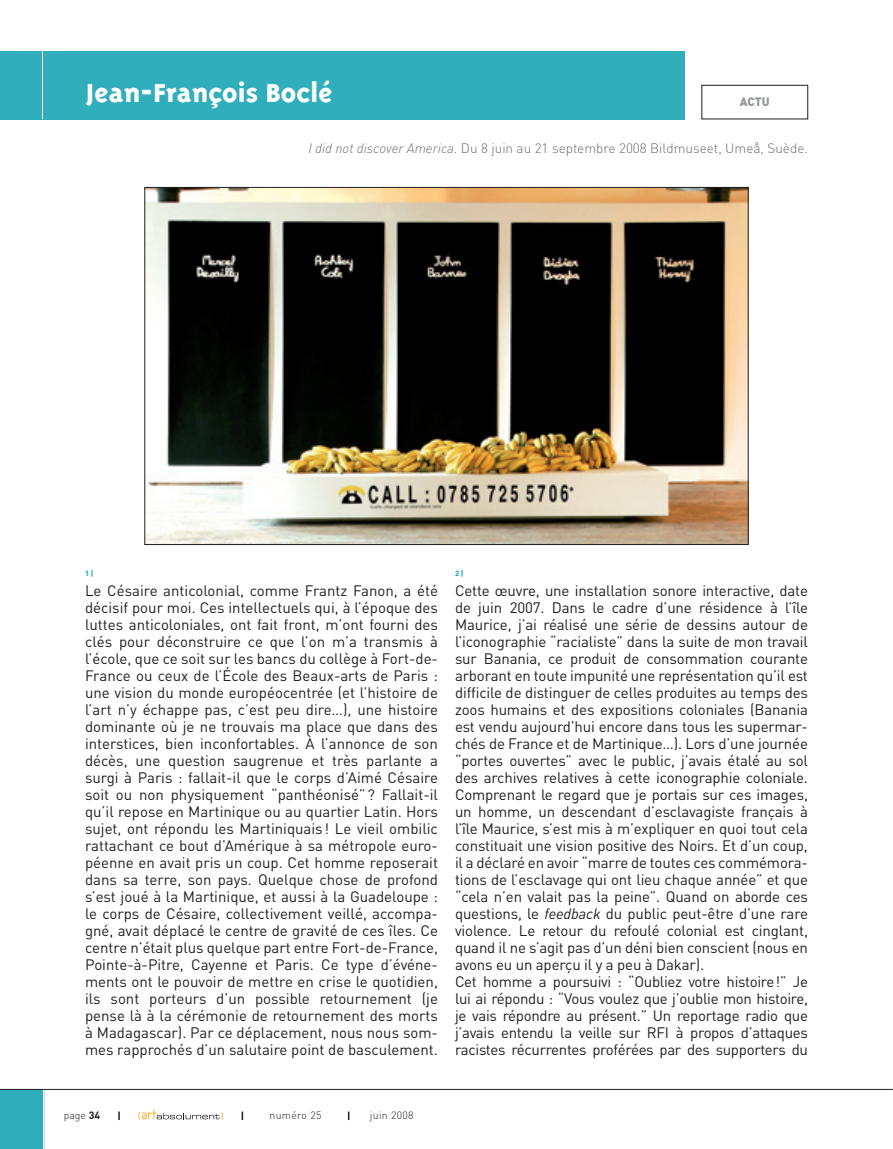
<style>
.page{position:relative;width:893px;height:1149px;background:#fff}
.page>*{position:absolute;margin:0;border:0;box-sizing:border-box;transform-origin:0 0}
.t1{font:800 30px "Triplex";color:#fff}
.t2{font:15px/17px "DIN";letter-spacing:-.01em;color:#231f20;text-align:justify}
.t3{font:300 13.5px "DIN";color:#6c6d70}
.t4{font:900 12px "DIN";color:#939598}
.t5{font:300 10.5px "DIN";letter-spacing:.03em;color:#231f20}
.t6{font:900 7.5px "DIN";color:#31aebc}
.s1{font-style:italic}
.s2{font-weight:700}
</style>
<div class="page">
<div style="left:0;top:1089px;width:43px;height:59px;background:#31aebc"></div>
<hr style="left:44px;top:1089px;width:1px;height:59px;background:#d1d2d4">
<hr style="left:0;top:1088px;width:893px;height:1px;background:#231f20">
<svg style="left:118px;top:1111px;width:2px;height:8px"></svg>
<svg style="left:139px;top:1109px;width:84px;height:10px"></svg>
<div style="left:0;top:51px;width:685px;height:68px;background:#31aebc"></div>
<hr style="left:42px;top:0;width:1px;height:119px;background:#fff">
<img style="left:147px;top:189px;width:599px;height:353px">
<div style="left:702px;top:85px;width:106px;height:34px;border:1px solid #231f20"></div>
<p class="t1" style="left:85px;top:81px;width:249px">Jean-François Boclé</p>
<p class="t4" style="left:740px;top:97px;width:31px">ACTU</p>
<p class="t3" style="left:308px;top:143px;width:501px"><span class="s1">I did not discover America</span>. Du 8 juin au 21 septembre 2008 Bildmuseet, Umeå, Suède.</p>
<p class="t6" style="left:85px;top:570px;width:10px">1 |</p>
<p class="t2" style="left:85px;top:583px;width:354px">Le Césaire anticolonial, comme Frantz Fanon, a été décisif pour moi. Ces intellectuels qui, à l’époque des luttes anticoloniales, ont fait front, m’ont fourni des clés pour déconstruire ce que l’on m’a transmis à l’école, que ce soit sur les bancs du collège à Fort-de-France ou ceux de l’École des Beaux-arts de Paris : une vision du monde européocentrée (et l’histoire de l’art n’y échappe pas, c’est peu dire…), une histoire dominante où je ne trouvais ma place que dans des interstices, bien inconfortables. À l’annonce de son décès, une question saugrenue et très parlante a surgi à Paris : fallait-il que le corps d’Aimé Césaire soit ou non physiquement “panthéonisé” ? Fallait-il qu’il repose en Martinique ou au quartier Latin. Hors sujet, ont répondu les Martiniquais ! Le vieil ombilic rattachant ce bout d’Amérique à sa métropole euro&shy;péenne en avait pris un coup. Cet homme reposerait dans sa terre, son pays. Quelque chose de profond s’est joué à la Martinique, et aussi à la Guadeloupe : le corps de Césaire, collectivement veillé, accompa&shy;gné, avait déplacé le centre de gravité de ces îles. Ce centre n’était plus quelque part entre Fort-de-France, Pointe-à-Pitre, Cayenne et Paris. Ce type d’événe&shy;ments ont le pouvoir de mettre en crise le quotidien, ils sont porteurs d’un possible retournement (je pense là à la cérémonie de retournement des morts à Madagascar). Par ce déplacement, nous nous som&shy;mes rapprochés d’un salutaire point de basculement.</p>
<p class="t6" style="left:455px;top:570px;width:10px">2 |</p>
<p class="t2" style="left:455px;top:583px;width:354px;text-align:left">Cette œuvre, une installation sonore interactive, date de juin 2007. Dans le cadre d’une résidence à l’île Maurice, j’ai réalisé une série de dessins autour de l’iconographie “racialiste” dans la suite de mon travail sur Banania, ce produit de consommation courante arborant en toute impunité une représentation qu’il est difficile de distinguer de celles produites au temps des zoos humains et des expositions coloniales (Banania est vendu aujourd’hui encore dans tous les supermar&shy;chés de France et de Martinique…). Lors d’une journée “portes ouvertes” avec le public, j’avais étalé au sol des archives relatives à cette iconographie coloniale.<br>Comprenant le regard que je portais sur ces images, un homme, un descendant d’esclavagiste français à l’île Maurice, s’est mis à m’expliquer en quoi tout cela constituait une vision positive des Noirs. Et d’un coup, il a déclaré en avoir “marre de toutes ces commémora&shy;tions de l’esclavage qui ont lieu chaque année” et que “cela n’en valait pas la peine”. Quand on aborde ces questions, le <span class="s1">feedback</span> du public peut-être d’une rare violence. Le retour du refoulé colonial est cinglant, quand il ne s’agit pas d’un déni bien conscient (nous en avons eu un aperçu il y a peu à Dakar).<br>Cet homme a poursuivi : “Oubliez votre histoire !” Je lui ai répondu : “Vous voulez que j’oublie mon histoire, je vais répondre au présent.” Un reportage radio que j’avais entendu la veille sur RFI à propos d’attaques racistes récurrentes proférées par des supporters du</p>
<p class="t5" style="left:64px;top:1111px;width:38px">page <span class="s2">34</span></p>
<p class="t5" style="left:270px;top:1111px;width:53px">numéro 25</p>
<p class="t5" style="left:370px;top:1111px;width:45px">juin 2008</p>
</div>
